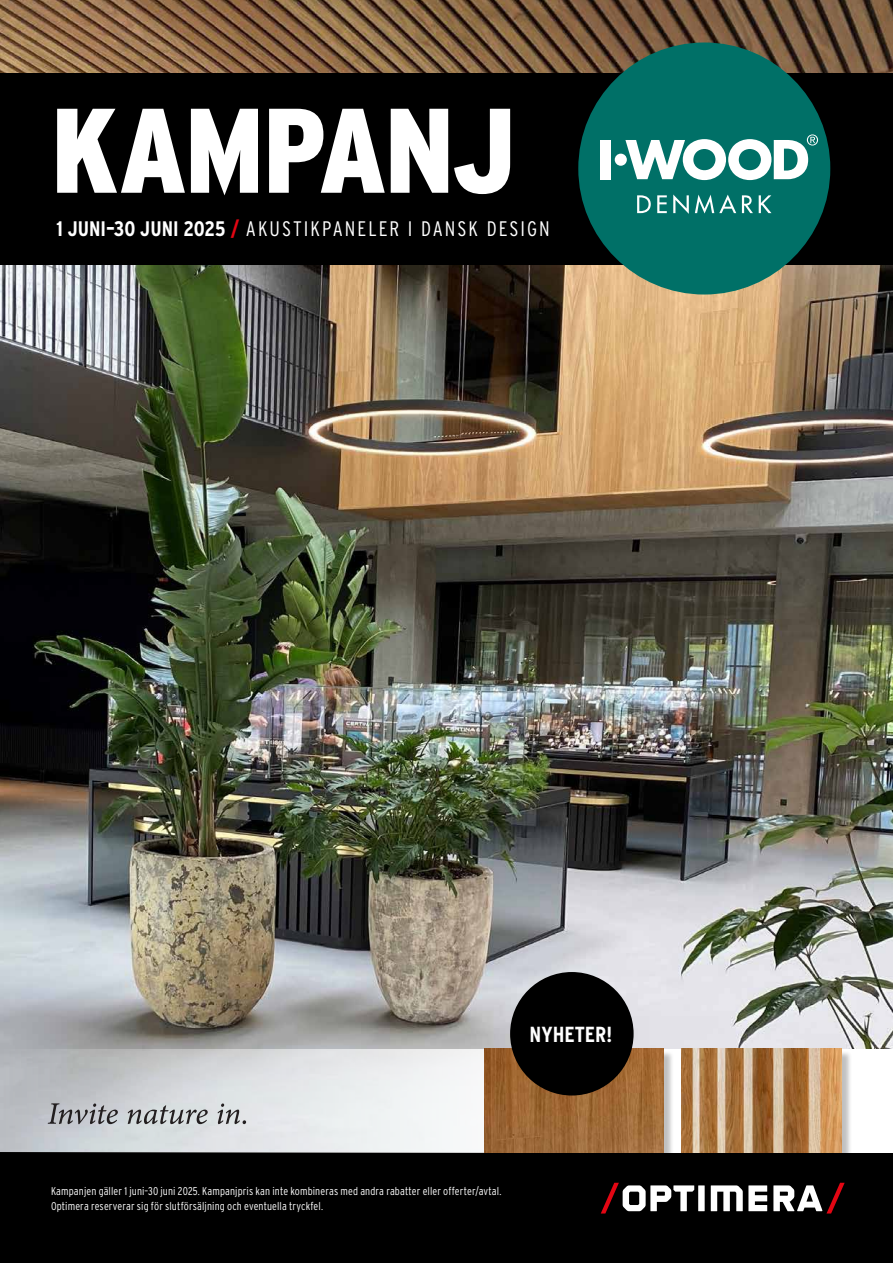
<style>
.page{position:relative;width:893px;height:1263px;background:#fff}
.page>*{position:absolute;margin:0;border:0;box-sizing:border-box;transform-origin:0 0}
.t1{font:900 condensed 120px "Interstate";letter-spacing:-.02em;color:#fff}
.t2{font:700 condensed 21.75px "Interstate";color:#fff}
.t3{font:300 condensed 21px "Interstate";letter-spacing:.095em;color:#fff}
.t4{font:300 condensed 11.25px/15px "Interstate";letter-spacing:.01em;color:#fff}
.s1{font-weight:700}
.s2{font-weight:700;color:#e30613}
</style>
<div class="page">
<img style="left:0;top:264px;width:893px;height:785px">
<div style="left:0;top:1152px;width:893px;height:111px;background:#000"></div>
<svg style="left:711px;top:1185px;width:56px;height:26px"></svg>
<div style="left:698px;top:1185px;width:7px;height:26px;background:#fff"></div>
<svg style="left:773px;top:1183px;width:72px;height:30px"></svg>
<svg style="left:601px;top:1183px;width:93px;height:30px"></svg>
<img style="left:0;top:0;width:893px;height:73px">
<div style="left:0;top:73px;width:893px;height:191px;background:#000"></div>
<svg style="left:0;top:1049px;width:485px;height:103px"></svg>
<svg style="left:48px;top:1103px;width:70px;height:21px"></svg>
<svg style="left:128px;top:1105px;width:80px;height:19px;background:#a5a8aa"></svg>
<svg style="left:218px;top:1103px;width:28px;height:21px"></svg>
<div style="left:578px;top:42px;width:252px;height:252px;background:#007067;border-radius:50%"></div>
<div style="left:615px;top:154px;width:12px;height:12px;background:#fff;border-radius:50%"></div>
<div style="left:600px;top:140px;width:11px;height:39px;background:#fff"></div>
<svg style="left:637px;top:195px;width:14px;height:18px"></svg>
<svg style="left:657px;top:195px;width:10px;height:18px"></svg>
<svg style="left:673px;top:194px;width:16px;height:20px"></svg>
<svg style="left:695px;top:195px;width:41px;height:18px"></svg>
<svg style="left:742px;top:195px;width:11px;height:18px"></svg>
<svg style="left:759px;top:195px;width:12px;height:18px"></svg>
<svg style="left:625px;top:134px;width:193px;height:46px"></svg>
<div style="left:683px;top:1050px;width:169px;height:113px;background:#000;opacity:.25"></div>
<img style="left:682px;top:1049px;width:160px;height:103px">
<div style="left:486px;top:1050px;width:188px;height:113px;background:#000;opacity:.25"></div>
<img style="left:485px;top:1049px;width:178px;height:103px">
<div style="left:510px;top:972px;width:124px;height:123px;background:#000;border-radius:50%"></div>
<h1 class="t1" style="left:51px;top:78px;width:466px">KAMPANJ</h1>
<h3 class="t3" style="left:56px;top:216px;width:495px"><span class="s1">1 JUNI–30 JUNI 2025</span> <span class="s2">/</span> AKUSTIKPANELER I DANSK DESIGN</h3>
<h2 class="t2" style="left:529px;top:1021px;width:84px">NYHETER!</h2>
<p class="t4" style="left:51px;top:1183px;width:452px">Kampanjen gäller 1 juni–30 juni 2025. Kampanjpris kan inte kombineras med andra rabatter eller offerter/avtal.<br>Optimera reserverar sig för slutförsäljning och eventuella tryckfel.</p>
</div>
